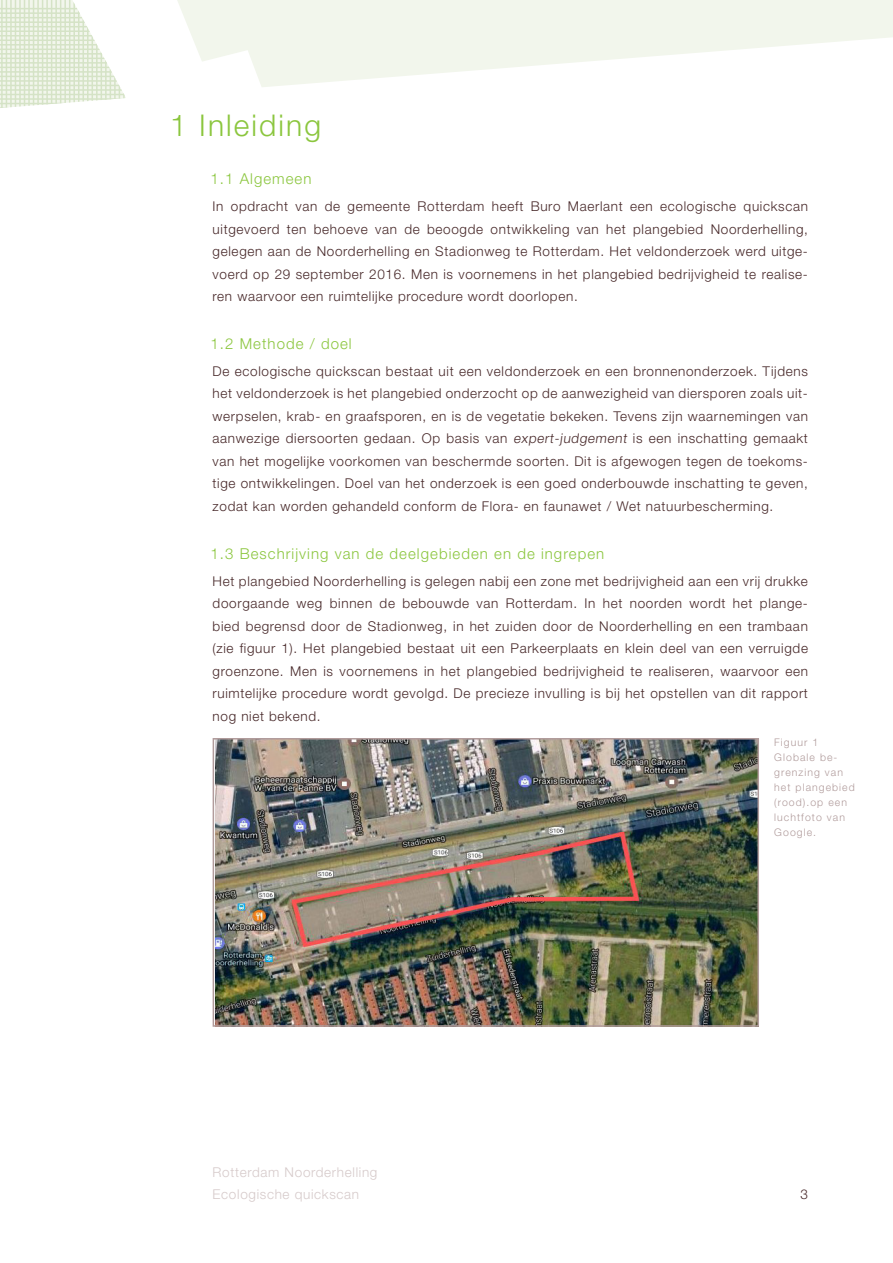
<style>
.page{position:relative;width:893px;height:1263px;background:#fff}
.page>*{position:absolute;margin:0;border:0;box-sizing:border-box;transform-origin:0 0}
.t1{font:300 30px "Helvetica Neue LT Pro";letter-spacing:.07em;color:#8bc63e}
.t2{font:300 15px "Helvetica Neue LT Pro";letter-spacing:.07em;color:#8bc63e}
.t3{font:300 13.5px/22.5px "Helvetica Neue LT Pro";letter-spacing:.05em;color:#472829;text-align:justify}
.t4{font:300 13.5px/22.5px "Helvetica Neue LT Pro";letter-spacing:.05em;color:#d6caca}
.bijschrift{font:300 10.5px/15px "Helvetica Neue LT Pro";letter-spacing:.1em;color:#b19c9c}
</style>
<div class="page">
<svg style="left:125px;top:0;width:768px;height:98px;fill:#f2f6ec"></svg>
<svg style="left:0;top:0;width:125px;height:108px"></svg>
<img style="left:216px;top:741px;width:540px;height:283px">
<div style="left:213px;top:738px;width:546px;height:289px;border:2px solid #b19c9c"></div>
<p class="t1" style="left:170px;top:107px;width:153px">1 Inleiding</p>
<p class="t2" style="left:210px;top:170px;width:103px">1.1 Algemeen</p>
<p class="t3" style="left:213px;top:195px;width:597px">In opdracht van de gemeente Rotterdam heeft Buro Maerlant een ecologische quickscan uitgevoerd ten behoeve van de beoogde ontwikkeling van het plangebied Noorderhelling, gelegen aan de Noorderhelling en Stadionweg te Rotterdam. Het veldonderzoek werd uitge&shy;voerd op 29 september 2016. Men is voornemens in het plangebied bedrijvigheid te realise&shy;ren waarvoor een ruimtelijke procedure wordt doorlopen.</p>
<p class="t2" style="left:210px;top:334px;width:143px">1.2 Methode / doel</p>
<p class="t3" style="left:213px;top:359px;width:597px">De ecologische quickscan bestaat uit een veldonderzoek en een bronnenonderzoek. Tijdens het veldonderzoek is het plangebied onderzocht op de aanwezigheid van diersporen zoals uit&shy;werpselen, krab- en graafsporen, en is de vegetatie bekeken. Tevens zijn waarnemingen van aanwezige diersoorten gedaan. Op basis van expert-judgement is een inschatting gemaakt van het mogelijke voorkomen van beschermde soorten. Dit is afgewogen tegen de toekoms&shy;tige ontwikkelingen. Doel van het onderzoek is een goed onderbouwde inschatting te geven, zodat kan worden gehandeld conform de Flora- en faunawet / Wet natuurbescherming.</p>
<p class="t2" style="left:210px;top:544px;width:395px">1.3 Beschrijving van de deelgebieden en de ingrepen</p>
<p class="t3" style="left:213px;top:569px;width:597px">Het plangebied Noorderhelling is gelegen nabij een zone met bedrijvigheid aan een vrij drukke doorgaande weg binnen de bebouwde van Rotterdam. In het noorden wordt het plange&shy;bied begrensd door de Stadionweg, in het zuiden door de Noorderhelling en een trambaan (zie figuur 1). Het plangebied bestaat uit een Parkeerplaats en klein deel van een verruigde groenzone. Men is voornemens in het plangebied bedrijvigheid te realiseren, waarvoor een ruimtelijke procedure wordt gevolgd. De precieze invulling is bij het opstellen van dit rapport nog niet bekend.</p>
<p class="bijschrift" style="left:774px;top:735px;width:46px">Figuur 1</p>
<p class="bijschrift" style="left:774px;top:750px;width:82px">Globale be&shy;grenzing van het plangebied (rood).op een luchtfoto van<br>Google.</p>
<p class="t4" style="left:213px;top:1160px;width:166px">Rotterdam Noorderhelling<br>Ecologische quickscan</p>
<p class="t3" style="left:800px;top:1183px;width:9px">3</p>
</div>
